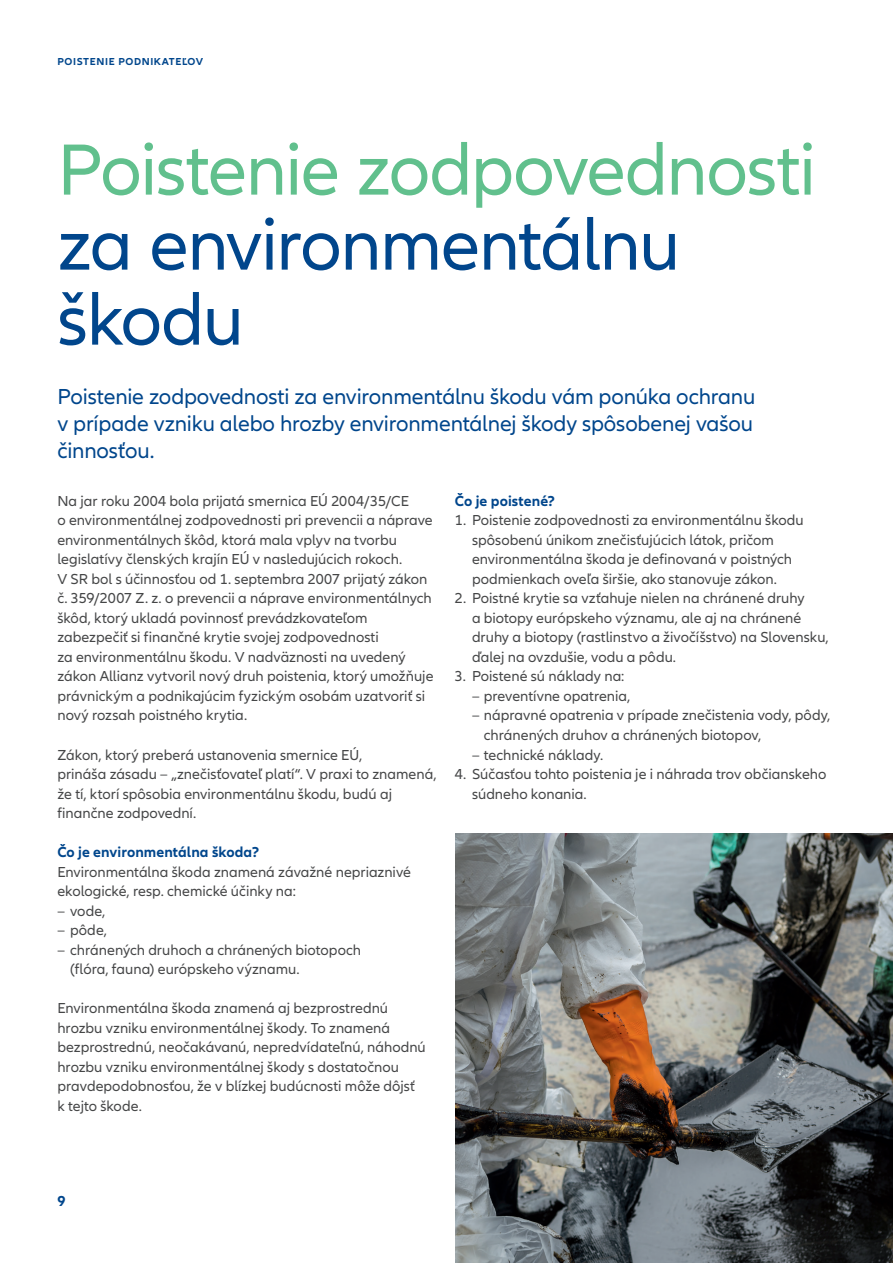
<style>
.page{position:relative;width:893px;height:1263px;background:#fff}
.page>*{position:absolute;margin:0;border:0;box-sizing:border-box;transform-origin:0 0}
.t1{font:75px "Allianz Neo";letter-spacing:-.02em;color:#61c08d}
.t2{font:75px/75px "Allianz Neo";letter-spacing:-.02em;color:#01468c}
.t3{font:22.5px/27px "Allianz Neo";letter-spacing:-.005em;color:#01468c;text-align:justify}
.t4{font:15px/19.5px "Allianz Neo";color:#454647}
.t5{font:700 15px "Allianz Neo";letter-spacing:.005em;color:#01468c}
.t6{font:700 10.5px "Allianz Neo";letter-spacing:.06em;color:#01468c}
</style>
<div class="page">
<img style="left:455px;top:834px;width:438px;height:429px">
<p class="t6" style="left:57px;top:56px;width:147px">POISTENIE PODNIKATEĽOV</p>
<h1 class="t1" style="left:57px;top:127px;width:760px">Poistenie zodpovednosti</h1>
<h1 class="t2" style="left:57px;top:209px;width:624px">za environmentálnu škodu</h1>
<h2 class="t3" style="left:57px;top:384px;width:699px">Poistenie zodpovednosti za environmentálnu škodu vám ponúka ochranu v prípade vzniku alebo hrozby environmentálnej škody spôsobenej vašou činnosťou.</h2>
<p class="t4" style="left:57px;top:492px;width:378px">Na jar roku 2004 bola prijatá smernica EÚ 2004/35/CE<br>o environmentálnej zodpovednosti pri prevencii a náprave environmentálnych škôd, ktorá mala vplyv na tvorbu legislatívy členských krajín EÚ v nasledujúcich rokoch.<br>V SR bol s účinnosťou od 1. septembra 2007 prijatý zákon č. 359/2007 Z. z. o prevencii a náprave environmentálnych škôd, ktorý ukladá povinnosť prevádzkovateľom zabezpečiť si finančné krytie svojej zodpovednosti<br>za environmentálnu škodu. V nadväznosti na uvedený zákon Allianz vytvoril nový druh poistenia, ktorý umožňuje právnickým a podnikajúcim fyzickým osobám uzatvoriť si nový rozsah poistného krytia.</p>
<p class="t4" style="left:57px;top:745px;width:381px">Zákon, ktorý preberá ustanovenia smernice EÚ,<br>prináša zásadu – „znečisťovateľ platí“. V praxi to znamená, že tí, ktorí spôsobia environmentálnu škodu, budú aj finančne zodpovední.</p>
<p class="t5" style="left:57px;top:843px;width:203px">Čo je environmentálna škoda?</p>
<p class="t4" style="left:57px;top:862px;width:355px">Environmentálna škoda znamená závažné nepriaznivé ekologické, resp. chemické účinky na:</p>
<p class="t4" style="left:57px;top:901px;width:49px">– vode,</p>
<p class="t4" style="left:57px;top:921px;width:51px">– pôde,</p>
<p class="t4" style="left:70px;top:940px;width:292px;text-indent:-13px">– chránených druhoch a chránených biotopoch (flóra, fauna) európskeho významu.</p>
<p class="t4" style="left:57px;top:999px;width:370px">Environmentálna škoda znamená aj bezprostrednú hrozbu vzniku environmentálnej škody. To znamená bezprostrednú, neočakávanú, nepredvídateľnú, náhodnú hrozbu vzniku environmentálnej škody s dostatočnou pravdepodobnosťou, že v blízkej budúcnosti môže dôjsť k tejto škode.</p>
<p class="t5" style="left:455px;top:492px;width:102px">Čo je poistené?</p>
<p class="t4" style="left:472px;top:511px;width:333px;text-indent:-17px">1. Poistenie zodpovednosti za environmentálnu škodu spôsobenú únikom znečisťujúcich látok, pričom environmentálna škoda je definovaná v poistných podmienkach oveľa širšie, ako stanovuje zákon.</p>
<p class="t4" style="left:472px;top:589px;width:358px;text-indent:-17px">2. Poistné krytie sa vzťahuje nielen na chránené druhy<br>a biotopy európskeho významu, ale aj na chránené druhy a biotopy (rastlinstvo a živočíšstvo) na Slovensku, ďalej na ovzdušie, vodu a pôdu.</p>
<p class="t4" style="left:455px;top:667px;width:171px">3. Poistené sú náklady na:</p>
<p class="t4" style="left:472px;top:687px;width:160px">– preventívne opatrenia,</p>
<p class="t4" style="left:484px;top:706px;width:348px;text-indent:-12px">– nápravné opatrenia v prípade znečistenia vody, pôdy, chránených druhov a chránených biotopov,</p>
<p class="t4" style="left:472px;top:745px;width:133px">– technické náklady.</p>
<p class="t4" style="left:472px;top:765px;width:356px;text-indent:-17px">4. Súčasťou tohto poistenia je i náhrada trov občianskeho súdneho konania.</p>
<p class="t5" style="left:57px;top:1192px;width:10px">9</p>
</div>
